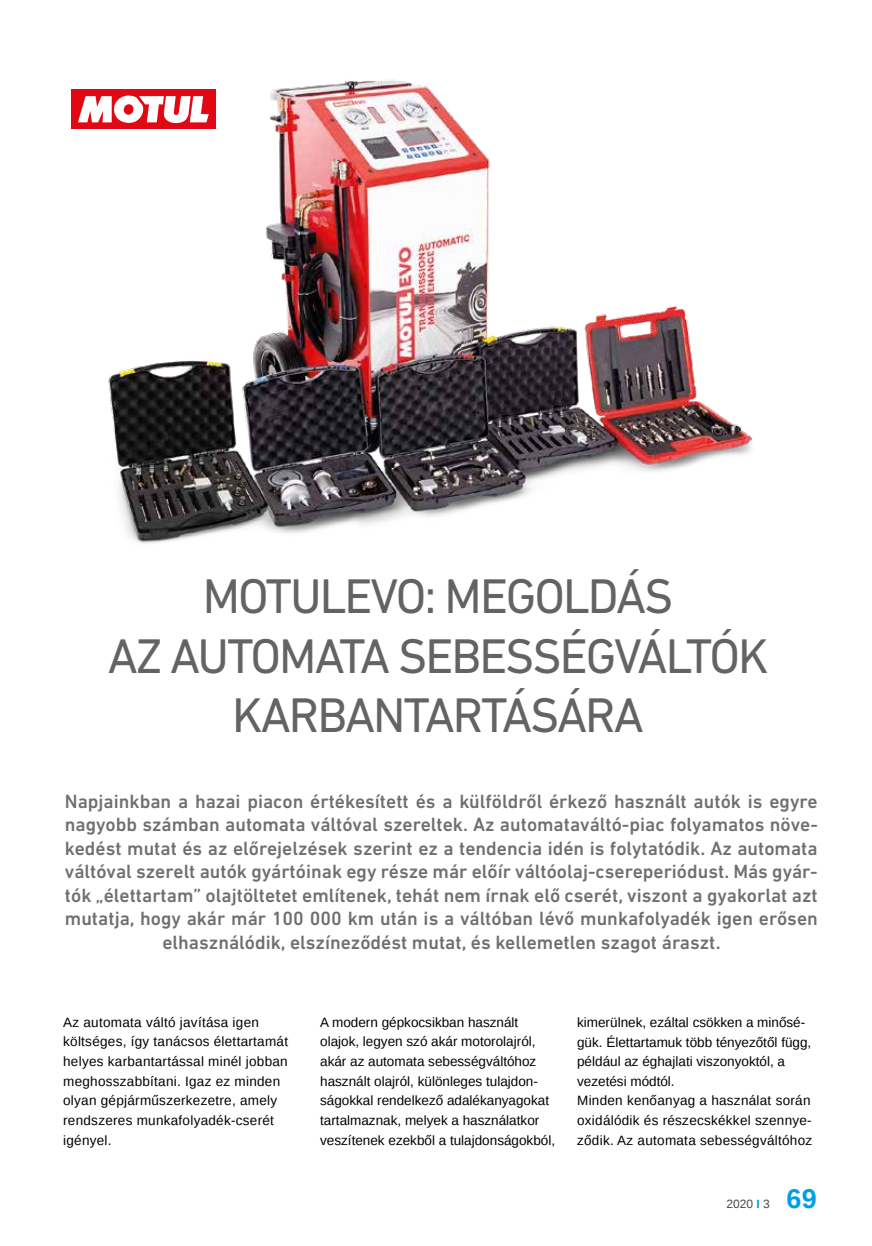
<style>
.page{position:relative;width:872px;height:1246px;background:#fff}
.page>*{position:absolute;margin:0;border:0;box-sizing:border-box;transform-origin:0 0}
.t1{font:49.5px/59.4px "DIN Next LT Pro";letter-spacing:-.04em;color:#646363;text-align:center}
.t2{font:700 27px "Liberation Sans";color:#009fe3}
.t3{font:500 19.5px/23.4px "DIN Next LT Pro";color:#706f6f;text-align:center}
.t4{font:13.5px/19.6px "Liberation Sans";color:#000}
.t5{font:13.5px/19.6px "Liberation Sans";letter-spacing:.02em;color:#000}
.t6{font:12px "Liberation Sans";color:#4a4a49}
.s1{font-weight:700;color:#009fe3}
</style>
<div class="page">
<img style="left:77px;top:79px;width:675px;height:465px">
<div style="left:71px;top:90px;width:144px;height:39px;background:#e30613"></div>
<svg style="left:78px;top:95px;width:131px;height:29px"></svg>
<h1 class="t1" style="left:108px;top:566px;width:662px">MOTULEVO: MEGOLDÁS<br>AZ AUTOMATA SEBESSÉGVÁLTÓK<br>KARBANTARTÁSÁRA</h1>
<p class="t3" style="left:65px;top:790px;width:754px">Napjainkban a hazai piacon értékesített és a külföldről érkező használt autók is egyre nagyobb számban automata váltóval szereltek. Az automataváltó-piac folyamatos növe&shy;kedést mutat és az előrejelzések szerint ez a tendencia idén is folytatódik. Az automata váltóval szerelt autók gyártóinak egy része már előír váltóolaj-csereperiódust. Más gyár&shy;tók „élettartam” olajtöltetet említenek, tehát nem írnak elő cserét, viszont a gyakorlat azt mutatja, hogy akár már 100 000 km után is a váltóban lévő munkafolyadék igen erősen elhasználódik, elszíneződést mutat, és kellemetlen szagot áraszt.</p>
<p class="t5" style="left:63px;top:1013px;width:226px">Az automata váltó javítása igen költséges, így tanácsos élettartamát helyes karbantartással minél jobban meghosszabbítani. Igaz ez minden olyan gépjárműszerkezetre, amely rendszeres munkafolyadék-cserét igényel.</p>
<p class="t4" style="left:320px;top:1013px;width:236px">A modern gépkocsikban használt olajok, legyen szó akár motorolajról, akár az automata sebességváltóhoz használt olajról, különleges tulajdon&shy;ságokkal rendelkező adalékanyagokat tartalmaznak, melyek a használatkor veszítenek ezekből a tulajdonságokból,</p>
<p class="t4" style="left:577px;top:1013px;width:237px">kimerülnek, ezáltal csökken a minősé&shy;gük. Élettartamuk több tényezőtől függ, például az éghajlati viszonyoktól, a vezetési módtól.<br>Minden kenőanyag a használat során oxidálódik és részecskékkel szennye&shy;ződik. Az automata sebességváltóhoz</p>
<p class="t6" style="left:726px;top:1197px;width:45px">2020 <span class="s1">I</span> 3</p>
<h2 class="t2" style="left:786px;top:1180px;width:32px">69</h2>
</div>
